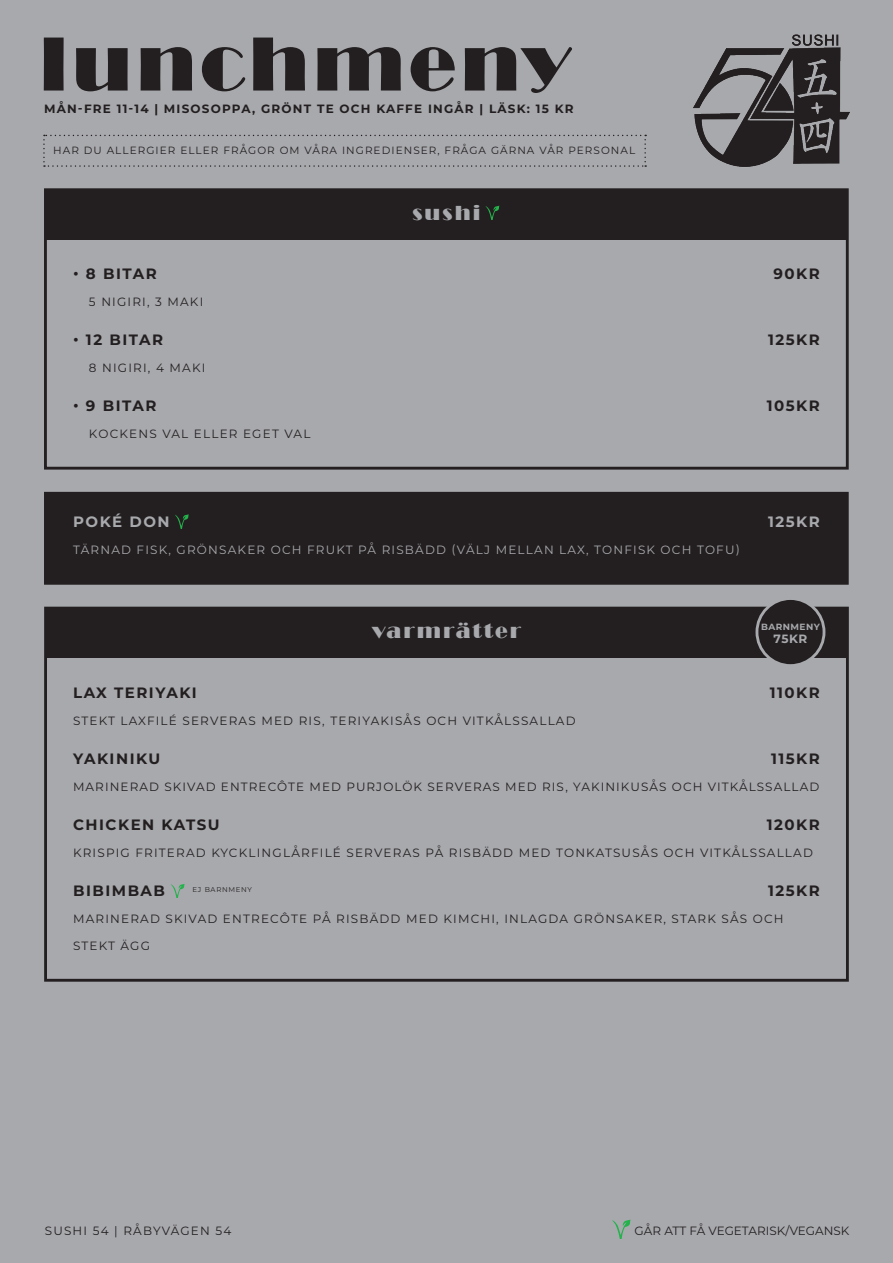
<style>
.page{position:relative;width:893px;height:1263px;background:#a8a9ad}
.page>*{position:absolute;margin:0;border:0;box-sizing:border-box;transform-origin:0 0}
.t1{font:79.5px "Broadway";letter-spacing:.05em;color:#231f20}
.t2{font:21px "Broadway";letter-spacing:.1em;color:#a8a9ad}
.t3{font:700 15px "Montserrat";letter-spacing:.1em;color:#231f20}
.t4{font:700 15px "Montserrat";letter-spacing:.1em;color:#a8a9ad}
.t5{font:12px "Montserrat";letter-spacing:.1em;color:#231f20}
.t6{font:12px "Montserrat";letter-spacing:.1em;color:#a8a9ad}
.t7{font:700 12px "Montserrat";letter-spacing:.1em;color:#231f20}
.t8{font:12px "Montserrat";color:#231f20}
.t9{font:700 12px "Montserrat";color:#a8a9ad}
.t10{font:10.5px "Montserrat";letter-spacing:.1em;color:#231f20}
.t11{font:700 9px "Montserrat";letter-spacing:.05em;color:#a8a9ad}
.t12{font:7.05px "Montserrat";letter-spacing:.1em;color:#231f20}
</style>
<div class="page">
<div style="left:44px;top:188px;width:805px;height:282px;border:3px solid #231f20"></div>
<div style="left:46px;top:190px;width:801px;height:49px;background:#231f20"></div>
<svg style="left:485px;top:206px;width:14px;height:14px"></svg>
<div style="left:45px;top:493px;width:802px;height:90px;background:#231f20"></div>
<div style="left:44px;top:492px;width:805px;height:93px;border:3px solid #231f20"></div>
<div style="left:44px;top:607px;width:805px;height:375px;border:3px solid #231f20"></div>
<div style="left:46px;top:608px;width:801px;height:49px;background:#231f20"></div>
<svg style="left:171px;top:884px;width:14px;height:14px"></svg>
<svg style="left:175px;top:514px;width:14px;height:14px"></svg>
<svg style="left:43px;top:135px;width:603px;height:32px"></svg>
<img style="left:693px;top:34px;width:157px;height:133px">
<div style="left:757px;top:598px;width:67px;height:68px;background:#231f20;border-radius:50%"></div>
<div style="left:755px;top:597px;width:70px;height:70px;border:3px solid #a8a9ad;border-radius:50%"></div>
<svg style="left:612px;top:1220px;width:18px;height:18px"></svg>
<h1 class="t1" style="left:39px;top:17px;width:533px">lunchmeny</h1>
<p class="t7" style="left:44px;top:101px;width:531px">MÅN-FRE 11-14 | MISOSOPPA, GRÖNT TE OCH KAFFE INGÅR | LÄSK: 15 KR</p>
<p class="t10" style="left:53px;top:144px;width:584px">HAR DU ALLERGIER ELLER FRÅGOR OM VÅRA INGREDIENSER, FRÅGA GÄRNA VÅR PERSONAL</p>
<h2 class="t2" style="left:412px;top:200px;width:70px">sushi</h2>
<p class="t3" style="left:73px;top:265px;width:85px">• 8 BITAR</p>
<p class="t3" style="left:773px;top:264px;width:48px">90KR</p>
<p class="t5" style="left:89px;top:294px;width:116px">5 NIGIRI, 3 MAKI</p>
<p class="t3" style="left:73px;top:331px;width:92px">• 12 BITAR</p>
<p class="t3" style="left:768px;top:330px;width:53px">125KR</p>
<p class="t5" style="left:89px;top:361px;width:118px">8 NIGIRI, 4 MAKI</p>
<p class="t3" style="left:73px;top:397px;width:85px">• 9 BITAR</p>
<p class="t3" style="left:767px;top:396px;width:55px">105KR</p>
<p class="t5" style="left:89px;top:427px;width:223px">KOCKENS VAL ELLER EGET VAL</p>
<p class="t4" style="left:73px;top:512px;width:98px">POKÉ DON</p>
<p class="t4" style="left:768px;top:512px;width:53px">125KR</p>
<p class="t6" style="left:73px;top:542px;width:668px">TÄRNAD FISK, GRÖNSAKER OCH FRUKT PÅ RISBÄDD (VÄLJ MELLAN LAX, TONFISK OCH TOFU)</p>
<h2 class="t2" style="left:372px;top:619px;width:150px">varmrätter</h2>
<p class="t11" style="left:761px;top:621px;width:60px">BARNMENY</p>
<p class="t9" style="left:773px;top:631px;width:35px">75KR</p>
<p class="t3" style="left:73px;top:683px;width:125px">LAX TERIYAKI</p>
<p class="t3" style="left:770px;top:683px;width:52px">110KR</p>
<p class="t5" style="left:73px;top:713px;width:504px">STEKT LAXFILÉ SERVERAS MED RIS, TERIYAKISÅS OCH VITKÅLSSALLAD</p>
<p class="t3" style="left:73px;top:749px;width:89px">YAKINIKU</p>
<p class="t3" style="left:771px;top:749px;width:50px">115KR</p>
<p class="t5" style="left:73px;top:779px;width:748px">MARINERAD SKIVAD ENTRECÔTE MED PURJOLÖK SERVERAS MED RIS, YAKINIKUSÅS OCH VITKÅLSSALLAD</p>
<p class="t3" style="left:73px;top:815px;width:148px">CHICKEN KATSU</p>
<p class="t3" style="left:767px;top:815px;width:55px">120KR</p>
<p class="t5" style="left:73px;top:845px;width:741px">KRISPIG FRITERAD KYCKLINGLÅRFILÉ SERVERAS PÅ RISBÄDD MED TONKATSUSÅS OCH VITKÅLSSALLAD</p>
<p class="t3" style="left:73px;top:881px;width:94px">BIBIMBAB</p>
<p class="t12" style="left:193px;top:885px;width:61px">EJ BARNMENY</p>
<p class="t3" style="left:768px;top:881px;width:53px">125KR</p>
<p class="t5" style="left:73px;top:911px;width:712px">MARINERAD SKIVAD ENTRECÔTE PÅ RISBÄDD MED KIMCHI, INLAGDA GRÖNSAKER, STARK SÅS OCH</p>
<p class="t5" style="left:73px;top:938px;width:78px">STEKT ÄGG</p>
<p class="t5" style="left:45px;top:1224px;width:188px">SUSHI 54 | RÅBYVÄGEN 54</p>
<p class="t8" style="left:635px;top:1223px;width:216px">GÅR ATT FÅ VEGETARISK/VEGANSK</p>
</div>
